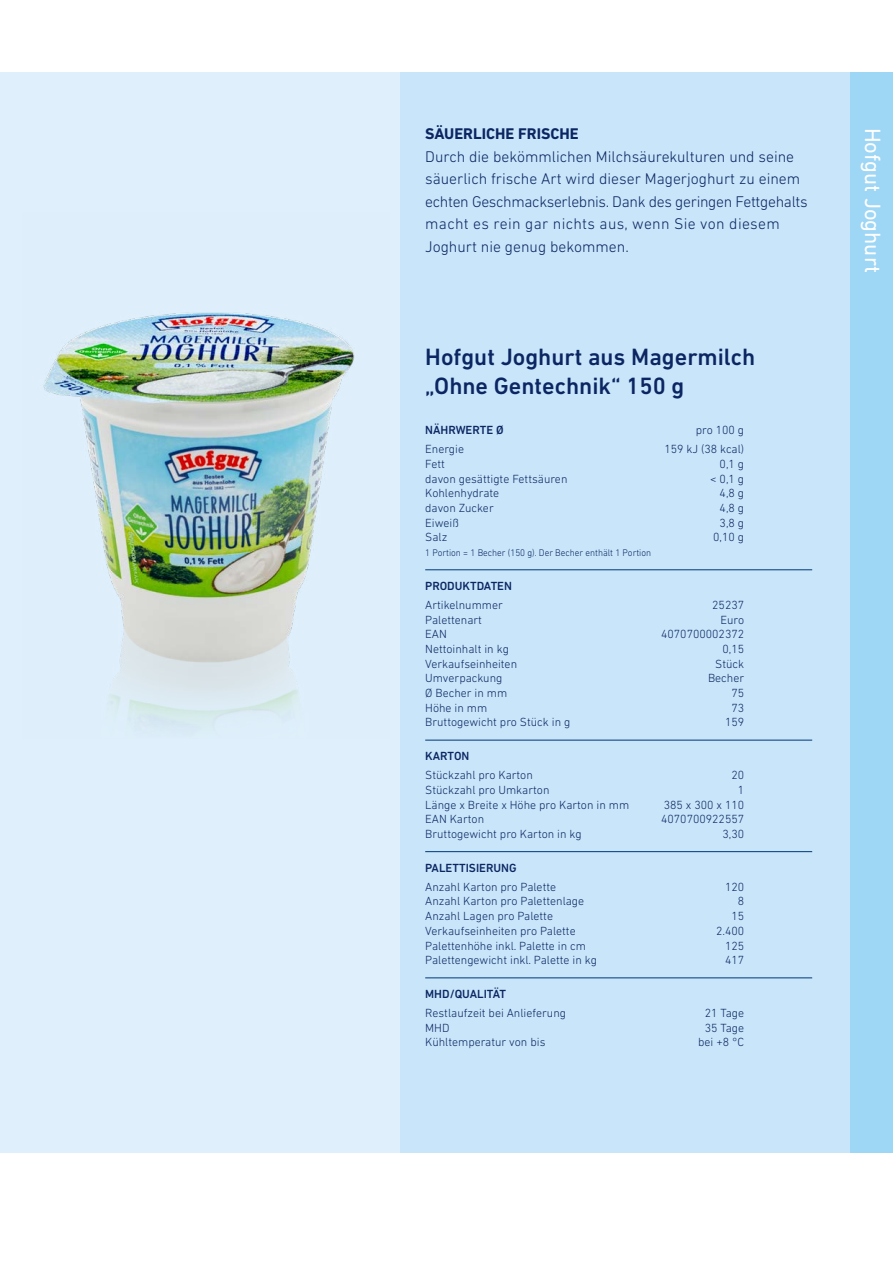
<style>
.page{position:relative;width:893px;height:1263px;background:#fff}
.page>*{position:absolute;margin:0;border:0;box-sizing:border-box;transform-origin:0 0}
.Headline_Produkt{font:500 24px/28.5px "DIN Next LT Pro";color:#0c2663}
.Rubrik{font:22.5px "DIN Next LT Pro";color:#fff}
.Einleitung{font:300 15.75px/22.5px "DIN Next LT Pro";color:#0c2663}
.Einleitung_Headline{font:700 15.75px "DIN Next LT Pro";color:#0c2663}
.Produktdetails{font:300 12px "DIN Next LT Pro";color:#0c2663}
.Produktdatails_Headl{font:500 12px "DIN Next LT Pro";color:#0c2663}
.Produktdatails_Headl-2{font:300 12px "DIN Next LT Pro";color:#0c2663}
.Produktdetails_Linie{font:300 9.75px "DIN Next LT Pro";color:#0c2663;scale:.95 1}
</style>
<div class="page">
<div style="left:0;top:72px;width:893px;height:1080px;background:#c8e5f9"></div>
<div style="left:0;top:72px;width:400px;height:1080px;background:#dff0fc"></div>
<div style="left:850px;top:72px;width:43px;height:1080px;background:#9ed6f5"></div>
<img style="left:43px;top:312px;width:312px;height:413px">
<hr style="left:425px;top:569px;width:387px;height:1px;background:#003878">
<hr style="left:425px;top:740px;width:387px;height:1px;background:#003878">
<hr style="left:425px;top:851px;width:387px;height:1px;background:#003878">
<hr style="left:425px;top:977px;width:387px;height:1px;background:#003878">
<p class="Einleitung_Headline" style="left:425px;top:125px;width:155px">SÄUERLICHE FRISCHE</p>
<p class="Einleitung" style="left:425px;top:145px;width:384px">Durch die bekömmlichen Milchsäurekulturen und seine säuerlich frische Art wird dieser Magerjoghurt zu einem echten Geschmackserlebnis. Dank des geringen Fettgehalts macht es rein gar nichts aus, wenn Sie von diesem Joghurt nie genug bekommen.</p>
<p class="Headline_Produkt" style="left:425px;top:343px;width:332px">Hofgut Joghurt aus Magermilch „Ohne Gentechnik“ 150 g</p>
<p class="Produktdatails_Headl" style="left:425px;top:423px;width:80px">NÄHRWERTE Ø</p>
<p class="Produktdatails_Headl-2" style="left:696px;top:423px;width:50px">pro 100 g</p>
<p class="Produktdetails" style="left:425px;top:442px;width:40px">Energie</p>
<p class="Produktdetails" style="left:664px;top:442px;width:81px">159 kJ (38 kcal)</p>
<p class="Produktdetails" style="left:425px;top:457px;width:21px">Fett</p>
<p class="Produktdetails" style="left:720px;top:457px;width:26px">0,1 g</p>
<p class="Produktdetails" style="left:425px;top:472px;width:144px">davon gesättigte Fettsäuren</p>
<p class="Produktdetails" style="left:710px;top:472px;width:35px">&lt; 0,1 g</p>
<p class="Produktdetails" style="left:425px;top:486px;width:76px">Kohlenhydrate</p>
<p class="Produktdetails" style="left:720px;top:486px;width:26px">4,8 g</p>
<p class="Produktdetails" style="left:425px;top:501px;width:70px">davon Zucker</p>
<p class="Produktdetails" style="left:720px;top:501px;width:26px">4,8 g</p>
<p class="Produktdetails" style="left:425px;top:516px;width:35px">Eiweiß</p>
<p class="Produktdetails" style="left:720px;top:516px;width:26px">3,8 g</p>
<p class="Produktdetails" style="left:425px;top:530px;width:24px">Salz</p>
<p class="Produktdetails" style="left:713px;top:530px;width:32px">0,10 g</p>
<p class="Produktdetails_Linie" style="left:425px;top:547px;width:239px">1 Portion = 1 Becher (150 g). Der Becher enthält 1 Portion</p>
<p class="Produktdatails_Headl" style="left:425px;top:579px;width:88px">PRODUKTDATEN</p>
<p class="Produktdetails" style="left:425px;top:598px;width:79px">Artikelnummer</p>
<p class="Produktdetails" style="left:712px;top:598px;width:33px">25237</p>
<p class="Produktdetails" style="left:425px;top:613px;width:58px">Palettenart</p>
<p class="Produktdetails" style="left:720px;top:613px;width:25px">Euro</p>
<p class="Produktdetails" style="left:425px;top:627px;width:23px">EAN</p>
<p class="Produktdetails" style="left:661px;top:627px;width:84px">4070700002372</p>
<p class="Produktdetails" style="left:425px;top:642px;width:85px">Nettoinhalt in kg</p>
<p class="Produktdetails" style="left:722px;top:642px;width:23px">0,15</p>
<p class="Produktdetails" style="left:425px;top:657px;width:93px">Verkaufseinheiten</p>
<p class="Produktdetails" style="left:715px;top:657px;width:30px">Stück</p>
<p class="Produktdetails" style="left:425px;top:671px;width:79px">Umverpackung</p>
<p class="Produktdetails" style="left:708px;top:671px;width:38px">Becher</p>
<p class="Produktdetails" style="left:425px;top:686px;width:84px">Ø Becher in mm</p>
<p class="Produktdetails" style="left:731px;top:686px;width:14px">75</p>
<p class="Produktdetails" style="left:425px;top:701px;width:64px">Höhe in mm</p>
<p class="Produktdetails" style="left:731px;top:701px;width:14px">73</p>
<p class="Produktdetails" style="left:425px;top:715px;width:147px">Bruttogewicht pro Stück in g</p>
<p class="Produktdetails" style="left:725px;top:715px;width:21px">159</p>
<p class="Produktdatails_Headl" style="left:425px;top:749px;width:46px">KARTON</p>
<p class="Produktdetails" style="left:425px;top:768px;width:109px">Stückzahl pro Karton</p>
<p class="Produktdetails" style="left:731px;top:768px;width:14px">20</p>
<p class="Produktdetails" style="left:425px;top:783px;width:126px">Stückzahl pro Umkarton</p>
<p class="Produktdetails" style="left:738px;top:783px;width:8px">1</p>
<p class="Produktdetails" style="left:425px;top:798px;width:205px">Länge x Breite x Höhe pro Karton in mm</p>
<p class="Produktdetails" style="left:664px;top:798px;width:82px">385 x 300 x 110</p>
<p class="Produktdetails" style="left:425px;top:812px;width:60px">EAN Karton</p>
<p class="Produktdetails" style="left:661px;top:812px;width:84px">4070700922557</p>
<p class="Produktdetails" style="left:425px;top:827px;width:158px">Bruttogewicht pro Karton in kg</p>
<p class="Produktdetails" style="left:722px;top:827px;width:23px">3,30</p>
<p class="Produktdatails_Headl" style="left:425px;top:861px;width:93px">PALETTISIERUNG</p>
<p class="Produktdetails" style="left:425px;top:880px;width:132px">Anzahl Karton pro Palette</p>
<p class="Produktdetails" style="left:725px;top:880px;width:21px">120</p>
<p class="Produktdetails" style="left:425px;top:894px;width:161px">Anzahl Karton pro Palettenlage</p>
<p class="Produktdetails" style="left:738px;top:894px;width:8px">8</p>
<p class="Produktdetails" style="left:425px;top:909px;width:129px">Anzahl Lagen pro Palette</p>
<p class="Produktdetails" style="left:731px;top:909px;width:14px">15</p>
<p class="Produktdetails" style="left:425px;top:924px;width:152px">Verkaufseinheiten pro Palette</p>
<p class="Produktdetails" style="left:716px;top:924px;width:30px">2.400</p>
<p class="Produktdetails" style="left:425px;top:938px;width:162px">Palettenhöhe inkl. Palette in cm</p>
<p class="Produktdetails" style="left:725px;top:938px;width:21px">125</p>
<p class="Produktdetails" style="left:425px;top:953px;width:173px">Palettengewicht inkl. Palette in kg</p>
<p class="Produktdetails" style="left:725px;top:953px;width:21px">417</p>
<p class="Produktdatails_Headl" style="left:425px;top:987px;width:82px">MHD/QUALITÄT</p>
<p class="Produktdetails" style="left:425px;top:1006px;width:142px">Restlaufzeit bei Anlieferung</p>
<p class="Produktdetails" style="left:705px;top:1006px;width:41px">21 Tage</p>
<p class="Produktdetails" style="left:425px;top:1021px;width:26px">MHD</p>
<p class="Produktdetails" style="left:705px;top:1021px;width:41px">35 Tage</p>
<p class="Produktdetails" style="left:425px;top:1035px;width:122px">Kühltemperatur von bis</p>
<p class="Produktdetails" style="left:698px;top:1035px;width:47px">bei +8 °C</p>
<p class="Rubrik" style="left:886px;top:128px;width:147px;rotate:90deg">Hofgut Joghurt</p>
</div>
